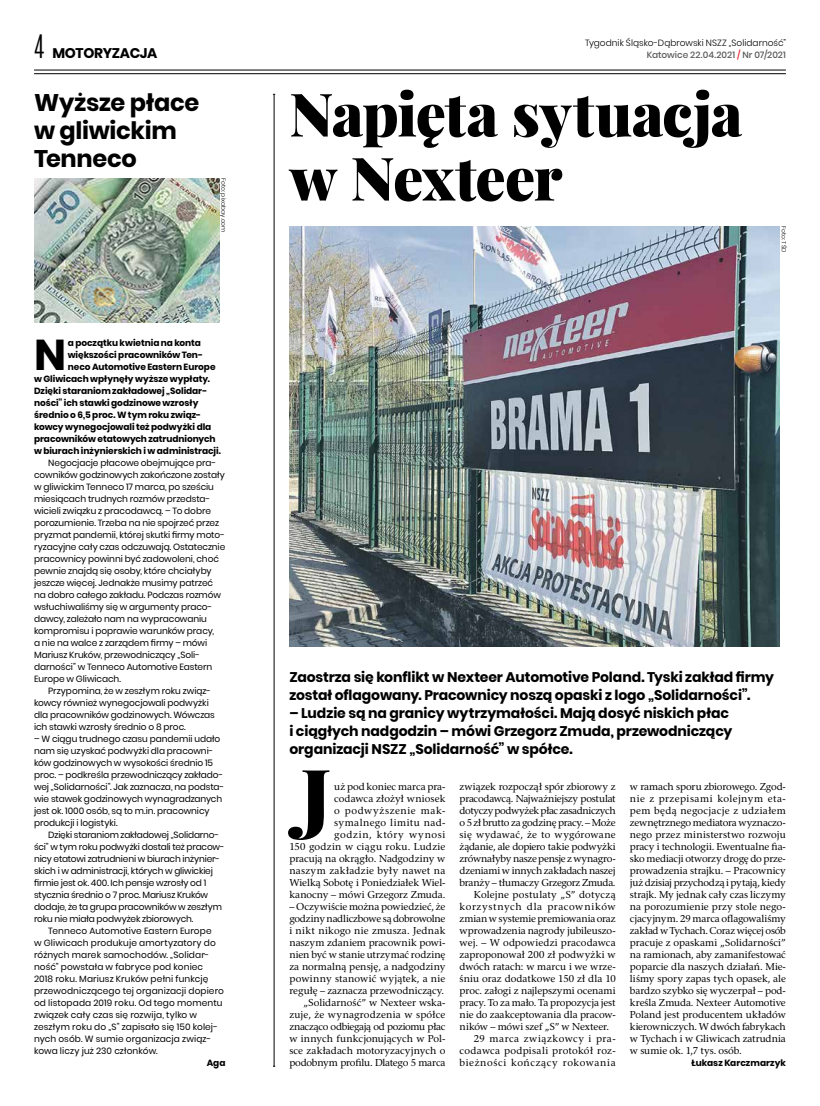
<style>
.page{position:relative;width:820px;height:1106px;background:#fff}
.page>*{position:absolute;margin:0;border:0;box-sizing:border-box;transform-origin:0 0}
.t1{font:900 77.7px "Playfair Display";color:#000}
.t2{font:900 60px/64px "Playfair Display";letter-spacing:-.02em;color:#000}
.t3{font:700 42.9px "Poppins";color:#000}
.t4{font:700 24px/28px "Poppins";letter-spacing:-.01em;color:#000}
.t5{font:700 14px/18px "Poppins";letter-spacing:-.01em;color:#000}
.t6{font:10px/12px "Rashel EFN";letter-spacing:-.005em;color:#000;text-align:right}
.t7{font:10px "Rashel EFN";letter-spacing:-.025em;color:#000}
.t8{font:10px "Rashel EFN";letter-spacing:.02em;color:#000}
.t9{font:10px "Rashel EFN";letter-spacing:.06em;color:#000}
.t10{font:10px "Rashel EFN";letter-spacing:-.035em;color:#000}
.t11{font:10px "Rashel EFN";letter-spacing:-.03em;color:#000}
.t12{font:10px "Rashel EFN";letter-spacing:.035em;color:#000}
.t13{font:10px "Rashel EFN";letter-spacing:.015em;color:#000}
.t14{font:10px "Rashel EFN";letter-spacing:.055em;color:#000}
.t15{font:9px/12px "Poppins";letter-spacing:-.005em;color:#000}
.t16{font:700 9px "Poppins";letter-spacing:-.005em;color:#000}
.t17{font:300 9px "Poppins";color:#000}
.t18{font:500 9px "Poppins";color:#58595b}
.t19{font:300 6px "Poppins";letter-spacing:.015em;color:#000}
.s1{font-family:"Antonio";font-weight:300;font-size:27px}
.s2{color:#ed1c2e}
</style>
<div class="page">
<hr style="left:34px;top:70px;width:751px;height:1px;background:#000">
<hr style="left:34px;top:73px;width:751px;height:1px;background:#000">
<hr style="left:274px;top:94px;width:1px;height:972px;background:#000">
<img style="left:289px;top:226px;width:490px;height:420px">
<img style="left:34px;top:178px;width:185px;height:144px">
<h3 class="t5" style="left:34px;top:44px;width:125px"><span class="s1">4</span> MOTORYZACJA</h3>
<p class="t17" style="left:585px;top:38px;width:202px">Tygodnik Śląsko-Dąbrowski NSZZ „Solidarność”</p>
<p class="t18" style="left:646px;top:50px;width:140px">Katowice 22.04.2021 <span class="s2">/</span> Nr 07/2021</p>
<h3 class="t4" style="left:34px;top:89px;width:167px">Wyższe płace w gliwickim<br>Tenneco</h3>
<h2 class="t2" style="left:289px;top:81px;width:454px">Napięta sytuacja w Nexteer</h2>
<p class="t19" style="left:227px;top:178px;width:56px;rotate:90deg">Foto: pixabay.com</p>
<p class="t19" style="left:787px;top:226px;width:28px;rotate:90deg">Foto: TŚD</p>
<h3 class="t3" style="left:34px;top:330px;width:34px">N</h3>
<p class="t16" style="left:68px;top:338px;width:135px">a początku kwietnia na konta</p>
<p class="t16" style="left:68px;top:350px;width:137px">większości pracowników Ten-</p>
<p class="t16" style="left:68px;top:362px;width:149px">neco Automotive Eastern Europe</p>
<p class="t16" style="left:34px;top:374px;width:177px">w Gliwicach wpłynęły wyższe wypłaty.</p>
<p class="t16" style="left:34px;top:386px;width:175px">Dzięki staraniom zakładowej „Solidar-</p>
<p class="t16" style="left:34px;top:398px;width:166px">ności” ich stawki godzinowe wzrosły</p>
<p class="t16" style="left:34px;top:410px;width:168px">średnio o 6,5 proc. W tym roku związ-</p>
<p class="t16" style="left:34px;top:422px;width:179px">kowcy wynegocjowali też podwyżki dla</p>
<p class="t16" style="left:34px;top:434px;width:183px">pracowników etatowych zatrudnionych</p>
<p class="t16" style="left:34px;top:446px;width:188px">w biurach inżynierskich i w administracji.</p>
<p class="t15" style="left:48px;top:457px;width:169px">Negocjacje płacowe obejmujące pra-</p>
<p class="t15" style="left:34px;top:469px;width:192px">cowników godzinowych zakończone zostały</p>
<p class="t15" style="left:34px;top:481px;width:181px">w gliwickim Tenneco 17 marca, po sześciu</p>
<p class="t15" style="left:34px;top:493px;width:178px">miesiącach trudnych rozmów przedsta-</p>
<p class="t15" style="left:34px;top:505px;width:178px">wicieli związku z pracodawcą. – To dobre</p>
<p class="t15" style="left:34px;top:517px;width:186px">porozumienie. Trzeba na nie spojrzeć przez</p>
<p class="t15" style="left:34px;top:529px;width:192px">pryzmat pandemii, której skutki firmy moto-</p>
<p class="t15" style="left:34px;top:541px;width:193px">ryzacyjne cały czas odczuwają. Ostatecznie</p>
<p class="t15" style="left:34px;top:553px;width:186px">pracownicy powinni być zadowoleni, choć</p>
<p class="t15" style="left:34px;top:565px;width:179px">pewnie znajdą się osoby, które chciałyby</p>
<p class="t15" style="left:34px;top:577px;width:180px">jeszcze więcej. Jednakże musimy patrzeć</p>
<p class="t15" style="left:34px;top:589px;width:188px">na dobro całego zakładu. Podczas rozmów</p>
<p class="t15" style="left:34px;top:601px;width:180px">wsłuchiwaliśmy się w argumenty praco-</p>
<p class="t15" style="left:34px;top:613px;width:174px">dawcy, zależało nam na wypracowaniu</p>
<p class="t15" style="left:34px;top:625px;width:181px">kompromisu i poprawie warunków pracy,</p>
<p class="t15" style="left:34px;top:637px;width:175px">a nie na walce z zarządem firmy – mówi</p>
<p class="t15" style="left:34px;top:649px;width:167px">Mariusz Kruków, przewodniczący „Soli-</p>
<p class="t15" style="left:34px;top:661px;width:180px">darności” w Tenneco Automotive Eastern</p>
<p class="t15" style="left:34px;top:673px;width:89px">Europe w Gliwicach.</p>
<p class="t15" style="left:48px;top:685px;width:164px">Przypomina, że w zeszłym roku związ-</p>
<p class="t15" style="left:34px;top:697px;width:176px">kowcy również wynegocjowali podwyżki</p>
<p class="t15" style="left:34px;top:709px;width:182px">dla pracowników godzinowych. Wówczas</p>
<p class="t15" style="left:34px;top:721px;width:153px">ich stawki wzrosły średnio o 8 proc.</p>
<p class="t15" style="left:34px;top:733px;width:192px">– W ciągu trudnego czasu pandemii udało nam się uzyskać podwyżki dla pracowni&shy;ków godzinowych w wysokości średnio 15 proc. – podkreśla przewodniczący zakłado&shy;wej „Solidarności”. Jak zaznacza, na podsta&shy;wie stawek godzinowych wynagradzanych jest ok. 1000 osób, są to m.in. pracownicy produkcji i logistyki.</p>
<p class="t15" style="left:34px;top:829px;width:192px;text-indent:14px">Dzięki staraniom zakładowej „Solidarno&shy;ści” w tym roku podwyżki dostali też pracow&shy;nicy etatowi zatrudnieni w biurach inżynier&shy;skich i w administracji, których w gliwickiej firmie jest ok. 400. Ich pensje wzrosły od 1 stycznia średnio o 7 proc. Mariusz Kruków dodaje, że ta grupa pracowników w zeszłym roku nie miała podwyżek zbiorowych.</p>
<p class="t15" style="left:34px;top:925px;width:191px;text-indent:14px">Tenneco Automotive Eastern Europe<br>w Gliwicach produkuje amortyzatory do różnych marek samochodów. „Solidar&shy;ność” powstała w fabryce pod koniec 2018 roku. Mariusz Kruków pełni funkcję przewodniczącego tej organizacji dopiero od listopada 2019 roku. Od tego momentu związek cały czas się rozwija, tylko w zeszłym roku do „S” zapisało się 150 kolej&shy;nych osób. W sumie organizacja związ&shy;kowa liczy już 230 członków.</p>
<p class="t16" style="left:207px;top:1057px;width:20px">Aga</p>
<h3 class="t5" style="left:289px;top:668px;width:486px">Zaostrza się konflikt w Nexteer Automotive Poland. Tyski zakład firmy został oflagowany. Pracownicy noszą opaski z logo „Solidarności”.</h3>
<h3 class="t5" style="left:289px;top:704px;width:444px">– Ludzie są na granicy wytrzymałości. Mają dosyć niskich płac i ciągłych nadgodzin – mówi Grzegorz Zmuda, przewodniczący organizacji NSZZ „Solidarność” w spółce.</h3>
<h1 class="t1" style="left:300px;top:746px;width:32px">J</h1>
<p class="t6" style="left:289px;top:780px;width:157px">uż pod koniec marca pra-<br>codawca złożył wniosek<br>o podwyższenie mak&shy;symalnego limitu nad-<br>godzin, który wynosi<br>150 godzin w ciągu roku. Ludzie pracują na okrągło. Nadgodziny w naszym zakładzie były nawet na<br>Wielką Sobotę i Poniedziałek Wiel&shy;kanocny – mówi Grzegorz Zmuda.</p>
<p class="t6" style="left:289px;top:900px;width:157px">– Oczywiście można powiedzieć, że godziny nadliczbowe są dobrowolne i nikt nikogo nie zmusza. Jednak naszym zdaniem pracownik powi&shy;nien być w stanie utrzymać rodzinę za normalną pensję, a nadgodziny powinny stanowić wyjątek, a nie regułę – zaznacza przewodniczący. „Solidarność” w Nexteer wska&shy;zuje, że wynagrodzenia w spółce znacząco odbiegają od poziomu płac w innych funkcjonujących w Pol&shy;sce zakładach motoryzacyjnych o podobnym profilu. Dlatego 5 marca</p>
<p class="t6" style="left:459px;top:780px;width:157px">związek rozpoczął spór zbiorowy z</p>
<p class="t7" style="left:459px;top:792px;width:157px">pracodawcą. Najważniejszy postulat</p>
<p class="t10" style="left:459px;top:804px;width:157px">dotyczy podwyżek płac zasadniczych</p>
<p class="t7" style="left:459px;top:816px;width:157px">o 5 zł brutto za godzinę pracy. – Może</p>
<p class="t8" style="left:459px;top:828px;width:157px">się wydawać, że to wygórowane</p>
<p class="t6" style="left:459px;top:840px;width:157px">żądanie, ale dopiero takie podwyżki</p>
<p class="t11" style="left:459px;top:852px;width:157px">zrównałyby nasze pensje z wynagro-</p>
<p class="t7" style="left:459px;top:864px;width:157px">dzeniami w innych zakładach naszej</p>
<p class="t7" style="left:459px;top:876px;width:157px">branży – tłumaczy Grzegorz Zmuda.</p>
<p class="t8" style="left:473px;top:888px;width:143px">Kolejne postulaty „S” dotyczą</p>
<p class="t9" style="left:459px;top:900px;width:157px">korzystnych dla pracowników</p>
<p class="t6" style="left:459px;top:912px;width:157px">zmian w systemie premiowania oraz</p>
<p class="t6" style="left:459px;top:924px;width:157px">wprowadzenia nagrody jubileuszo-</p>
<p class="t13" style="left:459px;top:936px;width:157px">wej. – W odpowiedzi pracodawca</p>
<p class="t6" style="left:459px;top:948px;width:157px">zaproponował 200 zł podwyżki w</p>
<p class="t6" style="left:459px;top:960px;width:157px">dwóch ratach: w marcu i we wrze-</p>
<p class="t6" style="left:459px;top:972px;width:157px">śniu oraz dodatkowe 150 zł dla 10</p>
<p class="t6" style="left:459px;top:984px;width:157px">proc. załogi z najlepszymi ocenami</p>
<p class="t6" style="left:459px;top:996px;width:157px">pracy. To za mało. Ta propozycja jest</p>
<p class="t6" style="left:459px;top:1008px;width:157px">nie do zaakceptowania dla pracow-</p>
<p class="t6" style="left:459px;top:1020px;width:151px">ników – mówi szef „S” w Nexteer.</p>
<p class="t14" style="left:473px;top:1032px;width:143px">29 marca związkowcy i pra-</p>
<p class="t12" style="left:459px;top:1044px;width:157px">codawca podpisali protokół roz-</p>
<p class="t9" style="left:459px;top:1056px;width:157px">bieżności kończący rokowania</p>
<p class="t6" style="left:629px;top:780px;width:157px;text-align:justify">w ramach sporu zbiorowego. Zgod&shy;nie z przepisami kolejnym eta&shy;pem będą negocjacje z udziałem zewnętrznego mediatora wyznaczo&shy;nego przez ministerstwo rozwoju pracy i technologii. Ewentualne fia&shy;sko mediacji otworzy drogę do prze&shy;prowadzenia strajku. – Pracownicy już dzisiaj przychodzą i pytają, kiedy strajk. My jednak cały czas liczymy na porozumienie przy stole nego&shy;cjacyjnym. 29 marca oflagowaliśmy zakład w Tychach. Coraz więcej osób pracuje z opaskami „Solidarności” na ramionach, aby zamanifestować poparcie dla naszych działań. Mie&shy;liśmy spory zapas tych opasek, ale bardzo szybko się wyczerpał – pod&shy;kreśla Zmuda. Nexteer Automotive Poland jest producentem układów kierowniczych. W dwóch fabrykach w Tychach i w Gliwicach zatrudnia w sumie ok. 1,7 tys. osób.</p>
<p class="t16" style="left:691px;top:1058px;width:96px">Łukasz Karczmarzyk</p>
</div>
